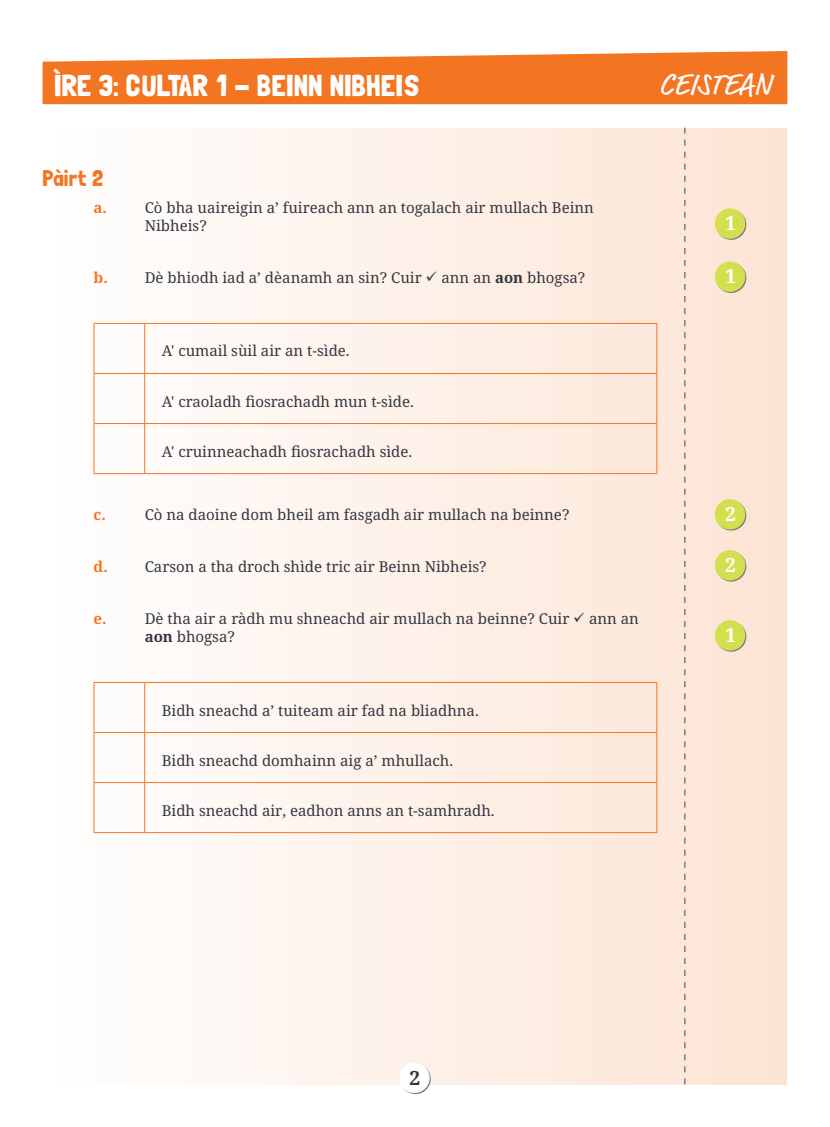
<style>
.page{position:relative;width:830px;height:1127px;background:#fff}
.page>*{position:absolute;margin:0;border:0;box-sizing:border-box;transform-origin:0 0}
.t1{font:30px "Londrina Solid";color:#fff}
.t2{font:30px "Market OT";letter-spacing:.01em;color:#fff}
.t3{font:22.5px "Londrina Solid";letter-spacing:.01em;color:#f47521}
.t4{font:700 19.5px "Noto Serif";color:#fff}
.t5{font:700 19.5px "Noto Serif";color:#343741}
.t6{font:15px/18px "Noto Serif";color:#343741}
.t7{font:700 15px "Noto Serif";color:#f47521}
.s1{font-weight:700}
</style>
<div class="page">
<div style="left:43px;top:128px;width:744px;height:956px;background:linear-gradient(to right,#fffefe,#fce3d3)"></div>
<svg style="left:43px;top:51px;width:744px;height:53px;background:#f58237"></svg>
<hr style="left:144px;top:324px;width:1px;height:49px;background:#f47521">
<hr style="left:144px;top:374px;width:1px;height:49px;background:#f47521">
<hr style="left:144px;top:424px;width:1px;height:49px;background:#f47521">
<hr style="left:94px;top:324px;width:1px;height:49px;background:#f47521">
<hr style="left:656px;top:324px;width:1px;height:49px;background:#f47521">
<hr style="left:94px;top:373px;width:51px;height:1px;background:#f47521">
<hr style="left:94px;top:374px;width:1px;height:49px;background:#f47521">
<hr style="left:145px;top:373px;width:512px;height:1px;background:#f47521">
<hr style="left:656px;top:374px;width:1px;height:49px;background:#f47521">
<hr style="left:94px;top:423px;width:51px;height:1px;background:#f47521">
<hr style="left:94px;top:424px;width:1px;height:49px;background:#f47521">
<hr style="left:145px;top:423px;width:512px;height:1px;background:#f47521">
<hr style="left:656px;top:424px;width:1px;height:49px;background:#f47521">
<hr style="left:94px;top:473px;width:51px;height:1px;background:#f47521">
<hr style="left:145px;top:473px;width:512px;height:1px;background:#f47521">
<hr style="left:94px;top:323px;width:51px;height:1px;background:#f47521">
<hr style="left:145px;top:323px;width:512px;height:1px;background:#f47521">
<hr style="left:144px;top:683px;width:1px;height:49px;background:#f47521">
<hr style="left:144px;top:733px;width:1px;height:49px;background:#f47521">
<hr style="left:144px;top:783px;width:1px;height:49px;background:#f47521">
<hr style="left:94px;top:682px;width:51px;height:1px;background:#f47521">
<hr style="left:94px;top:683px;width:1px;height:49px;background:#f47521">
<hr style="left:145px;top:682px;width:512px;height:1px;background:#f47521">
<hr style="left:656px;top:683px;width:1px;height:49px;background:#f47521">
<hr style="left:94px;top:732px;width:51px;height:1px;background:#f47521">
<hr style="left:94px;top:733px;width:1px;height:49px;background:#f47521">
<hr style="left:145px;top:732px;width:512px;height:1px;background:#f47521">
<hr style="left:656px;top:733px;width:1px;height:49px;background:#f47521">
<hr style="left:94px;top:782px;width:51px;height:1px;background:#f47521">
<hr style="left:94px;top:783px;width:1px;height:49px;background:#f47521">
<hr style="left:145px;top:782px;width:512px;height:1px;background:#f47521">
<hr style="left:656px;top:783px;width:1px;height:49px;background:#f47521">
<hr style="left:94px;top:832px;width:51px;height:1px;background:#f47521">
<hr style="left:145px;top:832px;width:512px;height:1px;background:#f47521">
<svg style="left:715px;top:209px;width:31px;height:31px"></svg>
<div style="left:714px;top:208px;width:31px;height:31px;background:#d3df4e;border-radius:50%"></div>
<svg style="left:715px;top:500px;width:31px;height:30px"></svg>
<div style="left:714px;top:499px;width:31px;height:30px;background:#d3df4e;border-radius:50%"></div>
<svg style="left:715px;top:551px;width:31px;height:30px"></svg>
<div style="left:714px;top:550px;width:31px;height:30px;background:#d3df4e;border-radius:50%"></div>
<svg style="left:683px;top:128px;width:2px;height:956px;background:#decec4"></svg>
<svg style="left:715px;top:263px;width:31px;height:30px"></svg>
<div style="left:714px;top:261px;width:31px;height:31px;background:#d3df4e;border-radius:50%"></div>
<svg style="left:715px;top:621px;width:31px;height:31px"></svg>
<div style="left:714px;top:620px;width:31px;height:31px;background:#d3df4e;border-radius:50%"></div>
<svg style="left:400px;top:1064px;width:30px;height:30px"></svg>
<div style="left:399px;top:1062px;width:30px;height:31px;background:#fff;border-radius:50%"></div>
<h1 class="t1" style="left:53px;top:68px;width:367px">ÌRE 3: CULTAR 1 - BEINN NIBHEIS</h1>
<h1 class="t2" style="left:659px;top:66px;width:114px">CEISTEAN</h1>
<h2 class="t3" style="left:43px;top:165px;width:62px">Pàirt 2</h2>
<p class="t7" style="left:94px;top:197px;width:15px">a.</p>
<p class="t6" style="left:145px;top:198px;width:450px">Cò bha uaireigin a’ fuireach ann an togalach air mullach Beinn<br>Nibheis?</p>
<p class="t7" style="left:94px;top:267px;width:16px">b.</p>
<p class="t6" style="left:145px;top:268px;width:442px">Dè bhiodh iad a’ dèanamh an sin? Cuir ✓ ann an <span class="s1">aon</span> bhogsa?</p>
<p class="t6" style="left:162px;top:341px;width:189px">A' cumail sùil air an t-sìde.</p>
<p class="t6" style="left:162px;top:391px;width:253px">A' craoladh fiosrachadh mun t-sìde.</p>
<p class="t6" style="left:162px;top:442px;width:252px">A' cruinneachadh fiosrachadh sìde.</p>
<p class="t7" style="left:94px;top:504px;width:14px">c.</p>
<p class="t6" style="left:145px;top:505px;width:426px">Cò na daoine dom bheil am fasgadh air mullach na beinne?</p>
<p class="t7" style="left:94px;top:556px;width:16px">d.</p>
<p class="t6" style="left:145px;top:557px;width:343px">Carson a tha droch shìde tric air Beinn Nibheis?</p>
<p class="t7" style="left:94px;top:608px;width:14px">e.</p>
<p class="t6" style="left:145px;top:609px;width:495px">Dè tha air a ràdh mu shneachd air mullach na beinne? Cuir ✓ ann an <span class="s1">aon</span> bhogsa?</p>
<p class="t6" style="left:162px;top:700px;width:318px">Bidh sneachd a’ tuiteam air fad na bliadhna.</p>
<p class="t6" style="left:162px;top:750px;width:293px">Bidh sneachd domhainn aig a’ mhullach.</p>
<p class="t6" style="left:162px;top:800px;width:334px">Bidh sneachd air, eadhon anns an t-samhradh.</p>
<h3 class="t4" style="left:724px;top:209px;width:12px">1</h3>
<h3 class="t4" style="left:724px;top:263px;width:12px">1</h3>
<h3 class="t4" style="left:724px;top:500px;width:12px">2</h3>
<h3 class="t4" style="left:724px;top:551px;width:12px">2</h3>
<h3 class="t4" style="left:724px;top:621px;width:12px">1</h3>
<h3 class="t5" style="left:409px;top:1064px;width:12px">2</h3>
</div>
